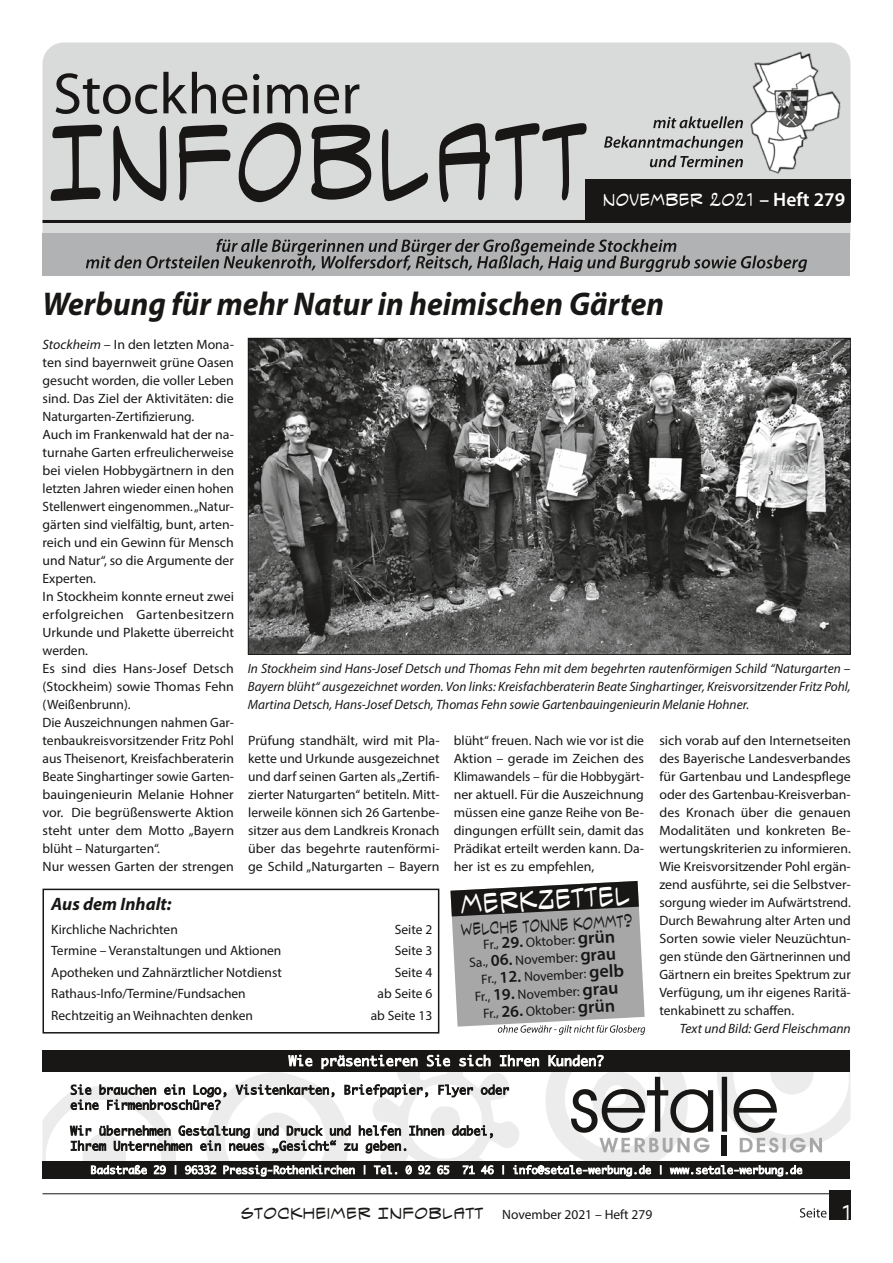
<style>
.page{position:relative;width:893px;height:1263px;background:#fff}
.page>*{position:absolute;margin:0;border:0;box-sizing:border-box;transform-origin:0 0}
.t1{font:italic 700 33px "Myriad Pro";color:#181716;scale:.95 1}
.t2{font:28.5px "Spectre Verde BB";color:#fff;scale:.84 1}
.t3{font:21px "Spectre Verde BB";color:#fff}
.t4{font:18px "Spectre Verde BB";color:#fff;scale:.9 1}
.t5{font:18px "Spectre Verde BB";color:#181716;scale:.7 1}
.t6{font:italic 700 18px "Myriad Pro";color:#181716}
.t7{font:16.5px "Spectre Verde BB";color:#181716}
.t8{font:13.5px/18px "Myriad Pro";color:#181716;text-align:justify}
.t9{font:italic 13.5px/18px "Myriad Pro";color:#181716;text-align:justify}
.s1{font-family:"Myriad Pro";font-weight:600;font-size:19.5px}
.s2{font-style:italic}
.s3{font-weight:600;font-size:16.5px}
.s4{font-weight:600;font-size:18px}
.s5{font-family:"Myriad Pro";font-size:13.5px}
</style>
<div class="page">
<div style="left:43px;top:43px;width:807px;height:216px;background:#d9dada;border-radius:21px"></div>
<div style="left:43px;top:233px;width:807px;height:43px;background:#b1b2b3"></div>
<svg style="left:51px;top:122px;width:536px;height:80px"></svg>
<svg style="left:56px;top:72px;width:303px;height:42px"></svg>
<div style="left:585px;top:179px;width:265px;height:42px;background:#181716"></div>
<svg style="left:604px;top:136px;width:138px;height:31px"></svg>
<svg style="left:653px;top:116px;width:89px;height:12px"></svg>
<img style="left:742px;top:51px;width:98px;height:122px">
<hr style="left:43px;top:220px;width:807px;height:3px;background:#181716">
<hr style="left:43px;top:1193px;width:807px;height:1px;background:#181716">
<div style="left:829px;top:1190px;width:21px;height:30px;background:#181716"></div>
<svg style="left:800px;top:1208px;width:27px;height:9px"></svg>
<svg style="left:86px;top:239px;width:721px;height:33px"></svg>
<div style="left:43px;top:889px;width:396px;height:144px;border:2px solid #181716"></div>
<svg style="left:450px;top:881px;width:195px;height:154px"></svg>
<svg style="left:43px;top:1072px;width:807px;height:89px"></svg>
<div style="left:43px;top:1051px;width:807px;height:21px;background:#181716"></div>
<div style="left:722px;top:1135px;width:5px;height:20px;background:#181716"></div>
<svg style="left:571px;top:1077px;width:251px;height:75px"></svg>
<div style="left:43px;top:1161px;width:807px;height:17px;background:#181716"></div>
<svg style="left:91px;top:1165px;width:711px;height:11px"></svg>
<svg style="left:288px;top:1054px;width:316px;height:16px"></svg>
<svg style="left:70px;top:1123px;width:423px;height:30px"></svg>
<svg style="left:71px;top:1084px;width:438px;height:26px"></svg>
<img style="left:250px;top:340px;width:598px;height:313px">
<h3 class="t4" style="left:603px;top:191px;width:271px">NOVEMBER 2021 <span class="s1">– Heft 279</span></h3>
<h1 class="t1" style="left:42px;top:282px;width:656px">Werbung für mehr Natur in heimischen Gärten</h1>
<p class="t8" style="left:43px;top:335px;width:193px;text-align:left"><span class="s2">Stockheim</span> – In den letzten Mona&shy;ten sind bayernweit grüne Oasen gesucht worden, die voller Leben sind. Das Ziel der Aktivitäten: die<br>Naturgarten-Zertifizierung.<br>Auch im Frankenwald hat der na&shy;turnahe Garten erfreulicherweise bei vielen Hobbygärtnern in den letzten Jahren wieder einen hohen<br>Stellenwert eingenommen. „Natur&shy;gärten sind vielfältig, bunt, arten&shy;reich und ein Gewinn für Mensch und Natur“, so die Argumente der<br>Experten.<br>In Stockheim konnte erneut zwei erfolgreichen Gartenbesitzern<br>Urkunde und Plakette überreicht werden.<br>Es sind dies Hans-Josef Detsch (Stockheim) sowie Thomas Fehn (Weißenbrunn).<br>Die Auszeichnungen nahmen Gar&shy;tenbaukreisvorsitzender Fritz Pohl aus Theisenort, Kreisfachberaterin<br>Beate Singhartinger sowie Garten&shy;bauingenieurin Melanie Hohner vor. Die begrüßenswerte Aktion steht unter dem Motto „Bayern blüht – Naturgarten“.<br>Nur wessen Garten der strengen</p>
<p class="t9" style="left:248px;top:659px;width:604px">In Stockheim sind Hans-Josef Detsch und Thomas Fehn mit dem begehrten rautenförmigen Schild “Naturgarten – Bayern blüht“ ausgezeichnet worden. Von links: Kreisfachberaterin Beate Singhartinger, Kreisvorsitzender Fritz Pohl, Martina Detsch, Hans-Josef Detsch, Thomas Fehn sowie Gartenbauingenieurin Melanie Hohner.</p>
<p class="t8" style="left:248px;top:731px;width:193px">Prüfung standhält, wird mit Pla&shy;kette und Urkunde ausgezeichnet und darf seinen Garten als „Zertifi&shy;zierter Naturgarten“ betiteln. Mitt&shy;lerweile können sich 26 Gartenbe&shy;sitzer aus dem Landkreis Kronach über das begehrte rautenförmi&shy;ge Schild „Naturgarten – Bayern</p>
<p class="t8" style="left:454px;top:731px;width:192px">blüht“ freuen. Nach wie vor ist die Aktion – gerade im Zeichen des Klimawandels – für die Hobbygärt&shy;ner aktuell. Für die Auszeichnung müssen eine ganze Reihe von Be&shy;dingungen erfüllt sein, damit das Prädikat erteilt werden kann. Da&shy;her ist es zu empfehlen,</p>
<p class="t8" style="left:659px;top:731px;width:193px">sich vorab auf den Internetseiten des Bayerische Landesverbandes für Gartenbau und Landespflege oder des Gartenbau-Kreisverban&shy;des Kronach über die genauen Modalitäten und konkreten Be&shy;wertungskriterien zu informieren.<br>Wie Kreisvorsitzender Pohl ergän&shy;zend ausführte, sei die Selbstver&shy;sorgung wieder im Aufwärtstrend.<br>Durch Bewahrung alter Arten und Sorten sowie vieler Neuzüchtun&shy;gen stünde den Gärtnerinnen und Gärtnern ein breites Spektrum zur Verfügung, um ihr eigenes Raritä&shy;tenkabinett zu schaffen.</p>
<p class="t9" style="left:680px;top:1019px;width:172px">Text und Bild: Gerd Fleischmann</p>
<h2 class="t2" style="left:459px;top:889px;width:204px;rotate:-3deg">MERKZETTEL</h2>
<h3 class="t6" style="left:51px;top:892px;width:122px">Aus dem Inhalt:</h3>
<p class="t8" style="left:51px;top:920px;width:128px">Kirchliche Nachrichten</p>
<p class="t8" style="left:395px;top:920px;width:39px">Seite 2</p>
<p class="t8" style="left:51px;top:942px;width:232px">Termine – Veranstaltungen und Aktionen</p>
<p class="t8" style="left:395px;top:942px;width:39px">Seite 3</p>
<p class="t8" style="left:51px;top:963px;width:232px">Apotheken und Zahnärztlicher Notdienst</p>
<p class="t8" style="left:395px;top:963px;width:39px">Seite 4</p>
<p class="t8" style="left:51px;top:984px;width:196px">Rathaus-Info/Termine/Fundsachen</p>
<p class="t8" style="left:378px;top:984px;width:56px">ab Seite 6</p>
<p class="t8" style="left:51px;top:1006px;width:203px">Rechtzeitig an Weihnachten denken</p>
<p class="t8" style="left:371px;top:1006px;width:63px">ab Seite 13</p>
<h3 class="t5" style="left:460px;top:920px;width:246px;rotate:-3deg">WELCHE TONNE KOMMT?</h3>
<p class="t8" style="left:483px;top:935px;width:134px;rotate:-3deg">Fr., <span class="s3">29.</span> Oktober: <span class="s4">grün</span></p>
<p class="t8" style="left:469px;top:953px;width:149px;rotate:-3deg">Sa., <span class="s3">06.</span> November: <span class="s4">grau</span></p>
<p class="t8" style="left:481px;top:970px;width:144px;rotate:-3deg">Fr., <span class="s3">12.</span> November: <span class="s4">gelb</span></p>
<p class="t8" style="left:474px;top:987px;width:145px;rotate:-3deg">Fr., <span class="s3">19.</span> November: <span class="s4">grau</span></p>
<p class="t8" style="left:483px;top:1004px;width:134px;rotate:-3deg">Fr., <span class="s3">26.</span> Oktober: <span class="s4">grün</span></p>
<p class="t7" style="left:240px;top:1205px;width:413px">STOCKHEIMER INFOBLATT <span class="s5">November 2021 – Heft 279</span></p>
<h3 class="t3" style="left:842px;top:1202px;width:10px">1</h3>
</div>
